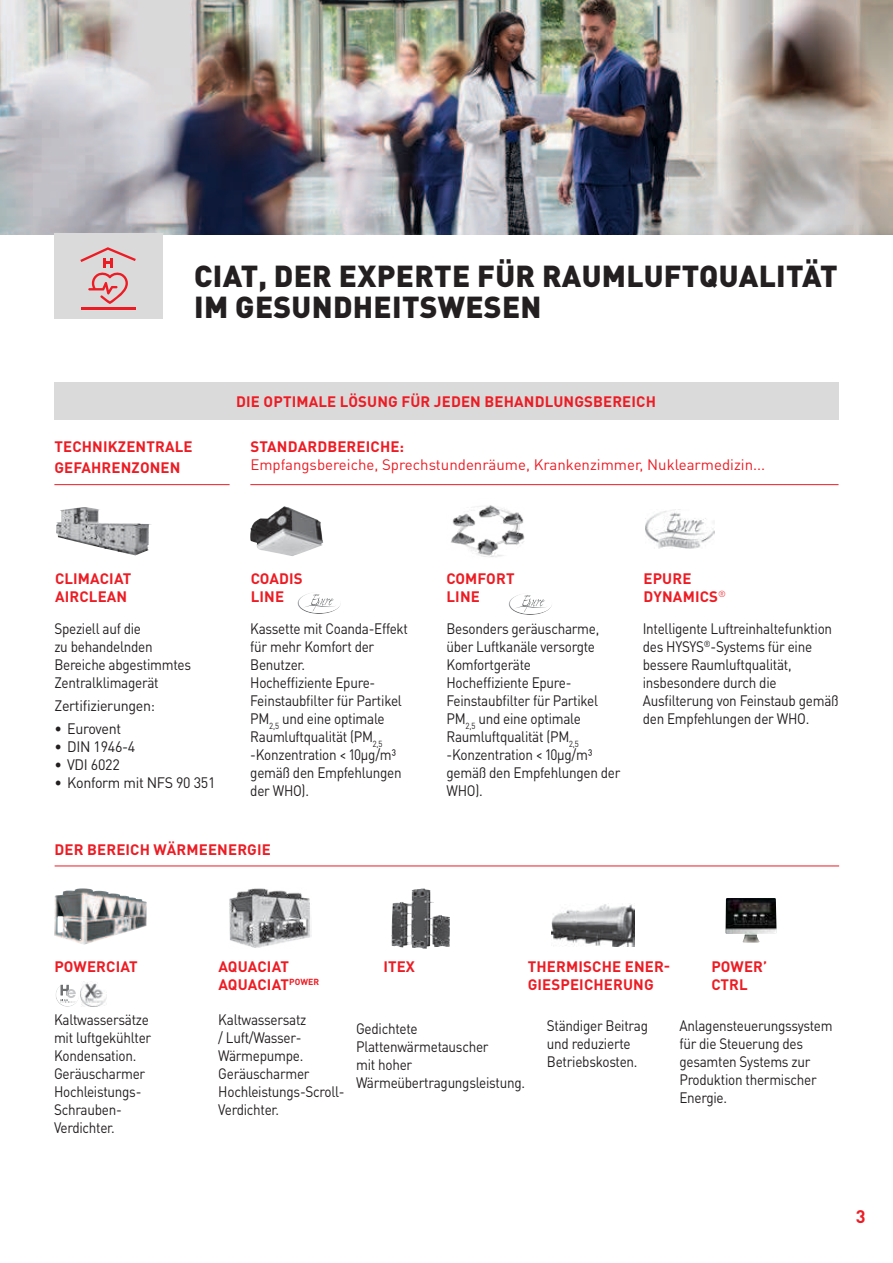
<style>
.page{position:relative;width:893px;height:1263px;background:#fff}
.page>*{position:absolute;margin:0;border:0;box-sizing:border-box;transform-origin:0 0}
.t1{font:900 30px/31.5px "DIN Pro";letter-spacing:.01em;color:#231f20}
.t2{font:700 18px "DIN Pro";color:#ed1c24}
.t3{font:15px/18px "DIN Pro";letter-spacing:-.02em;color:#231f20;scale:.9 1}
.t4{font:700 15px/18px "DIN Pro";letter-spacing:.01em;color:#ed1c24}
.t5{font:15px "DIN Pro";color:#ed1c24}
.t6{font:15px "DIN Pro";letter-spacing:-.02em;color:#231f20;scale:.95 1}
</style>
<div class="page">
<hr style="left:0;top:0;width:1px;height:1263px;background:#dbdbdc">
<div style="left:54px;top:383px;width:784px;height:37px;background:#dadadb"></div>
<img style="left:451px;top:505px;width:74px;height:52px">
<svg style="left:297px;top:593px;width:43px;height:21px"></svg>
<img style="left:250px;top:506px;width:73px;height:50px">
<img style="left:646px;top:510px;width:68px;height:38px">
<img style="left:56px;top:507px;width:95px;height:48px">
<svg style="left:509px;top:594px;width:43px;height:21px"></svg>
<hr style="left:54px;top:484px;width:176px;height:1px;background:#ed1c24">
<hr style="left:250px;top:484px;width:588px;height:1px;background:#ed1c24">
<svg style="left:55px;top:984px;width:23px;height:23px"></svg>
<img style="left:54px;top:888px;width:93px;height:57px">
<img style="left:81px;top:981px;width:25px;height:26px">
<img style="left:391px;top:888px;width:59px;height:61px">
<hr style="left:55px;top:865px;width:784px;height:1px;background:#ed1c24">
<img style="left:552px;top:904px;width:83px;height:42px">
<img style="left:725px;top:898px;width:52px;height:45px">
<img style="left:229px;top:888px;width:83px;height:60px">
<img style="left:0;top:234px;width:1px;height:333px">
<img style="left:0;top:550px;width:1px;height:318px">
<img style="left:0;top:866px;width:1px;height:316px">
<img style="left:0;top:0;width:893px;height:235px">
<div style="left:54px;top:234px;width:108px;height:85px;background:#dadadb"></div>
<hr style="left:81px;top:307px;width:54px;height:3px;background:#ed1c24">
<svg style="left:80px;top:247px;width:56px;height:57px"></svg>
<h1 class="t1" style="left:194px;top:260px;width:645px">CIAT, DER EXPERTE FÜR RAUMLUFTQUALITÄT<br>IM GESUNDHEITSWESEN</h1>
<p class="t4" style="left:236px;top:393px;width:421px">DIE OPTIMALE LÖSUNG FÜR JEDEN BEHANDLUNGSBEREICH</p>
<p class="t4" style="left:54px;top:436px;width:140px;line-height:21px">TECHNIKZENTRALE<br>GEFAHRENZONEN</p>
<p class="t4" style="left:250px;top:438px;width:155px">STANDARDBEREICHE:</p>
<p class="t5" style="left:250px;top:457px;width:516px">Empfangsbereiche, Sprechstundenräume, Krankenzimmer, Nuklearmedizin...</p>
<p class="t4" style="left:55px;top:570px;width:78px">CLIMACIAT<br>AIRCLEAN</p>
<p class="t3" style="left:54px;top:620px;width:153px">Speziell auf die<br>zu behandelnden<br>Bereiche abgestimmtes<br>Zentralklimagerät</p>
<p class="t6" style="left:54px;top:698px;width:108px">Zertifizierungen:</p>
<p class="t6" style="left:54px;top:721px;width:72px">• Eurovent</p>
<p class="t6" style="left:54px;top:739px;width:87px">• DIN 1946-4</p>
<p class="t6" style="left:54px;top:757px;width:70px">• VDI 6022</p>
<p class="t6" style="left:54px;top:775px;width:171px">• Konform mit NFS 90 351</p>
<p class="t4" style="left:251px;top:570px;width:53px">COADIS<br>LINE</p>
<p class="t3" style="left:250px;top:620px;width:177px">Kassette mit Coanda-Effekt für mehr Komfort der<br>Benutzer.<br>Hocheffiziente Epure-<br>Feinstaubfilter für Partikel<br>PM<sub>2,5</sub> und eine optimale<br>Raumluftqualität (PM<sub>2,5 </sub>-Konzentration &lt; 10µg/m³ gemäß den Empfehlungen der WHO).</p>
<p class="t4" style="left:54px;top:840px;width:218px">DER BEREICH WÄRMEENERGIE</p>
<p class="t4" style="left:446px;top:570px;width:70px">COMFORT<br>LINE</p>
<p class="t3" style="left:446px;top:620px;width:195px">Besonders geräuscharme, über Luftkanäle versorgte<br>Komfortgeräte<br>Hocheffiziente Epure-<br>Feinstaubfilter für Partikel<br>PM<sub>2,5</sub> und eine optimale<br>Raumluftqualität (PM<sub>2,5 </sub>-Konzentration &lt; 10µg/m³ gemäß den Empfehlungen der<br>WHO).</p>
<p class="t4" style="left:643px;top:569px;width:84px">EPURE<br>DYNAMICS<sup>®</sup></p>
<p class="t3" style="left:643px;top:620px;width:219px">Intelligente Luftreinhaltefunktion des HYSYS<sup>®</sup>-Systems für eine bessere Raumluftqualität, insbesondere durch die<br>Ausfilterung von Feinstaub gemäß den Empfehlungen der WHO.</p>
<p class="t4" style="left:54px;top:957px;width:85px">POWERCIAT</p>
<p class="t3" style="left:54px;top:1011px;width:110px">Kaltwassersätze mit luftgekühlter<br>Kondensation.<br>Geräuscharmer<br>Hochleistungs-<br>Schrauben-<br>Verdichter.</p>
<p class="t4" style="left:218px;top:957px;width:102px">AQUACIAT<br>AQUACIAT<sup>POWER</sup></p>
<p class="t4" style="left:384px;top:958px;width:33px">ITEX</p>
<p class="t3" style="left:356px;top:1020px;width:189px">Gedichtete<br>Plattenwärmetauscher<br>mit hoher<br>Wärmeübertragungsleistung.</p>
<p class="t4" style="left:528px;top:957px;width:144px">THERMISCHE ENER-<br>GIESPEICHERUNG</p>
<p class="t3" style="left:547px;top:1017px;width:114px">Ständiger Beitrag und reduzierte<br>Betriebskosten.</p>
<p class="t3" style="left:218px;top:1011px;width:142px">Kaltwassersatz<br>/ Luft/Wasser-<br>Wärmepumpe.<br>Geräuscharmer<br>Hochleistungs-Scroll-<br>Verdichter.</p>
<p class="t4" style="left:711px;top:958px;width:57px">POWER’<br>CTRL</p>
<p class="t3" style="left:679px;top:1017px;width:172px">Anlagensteuerungssystem für die Steuerung des gesamten Systems zur<br>Produktion thermischer<br>Energie.</p>
<p class="t2" style="left:856px;top:1206px;width:11px">3</p>
</div>
